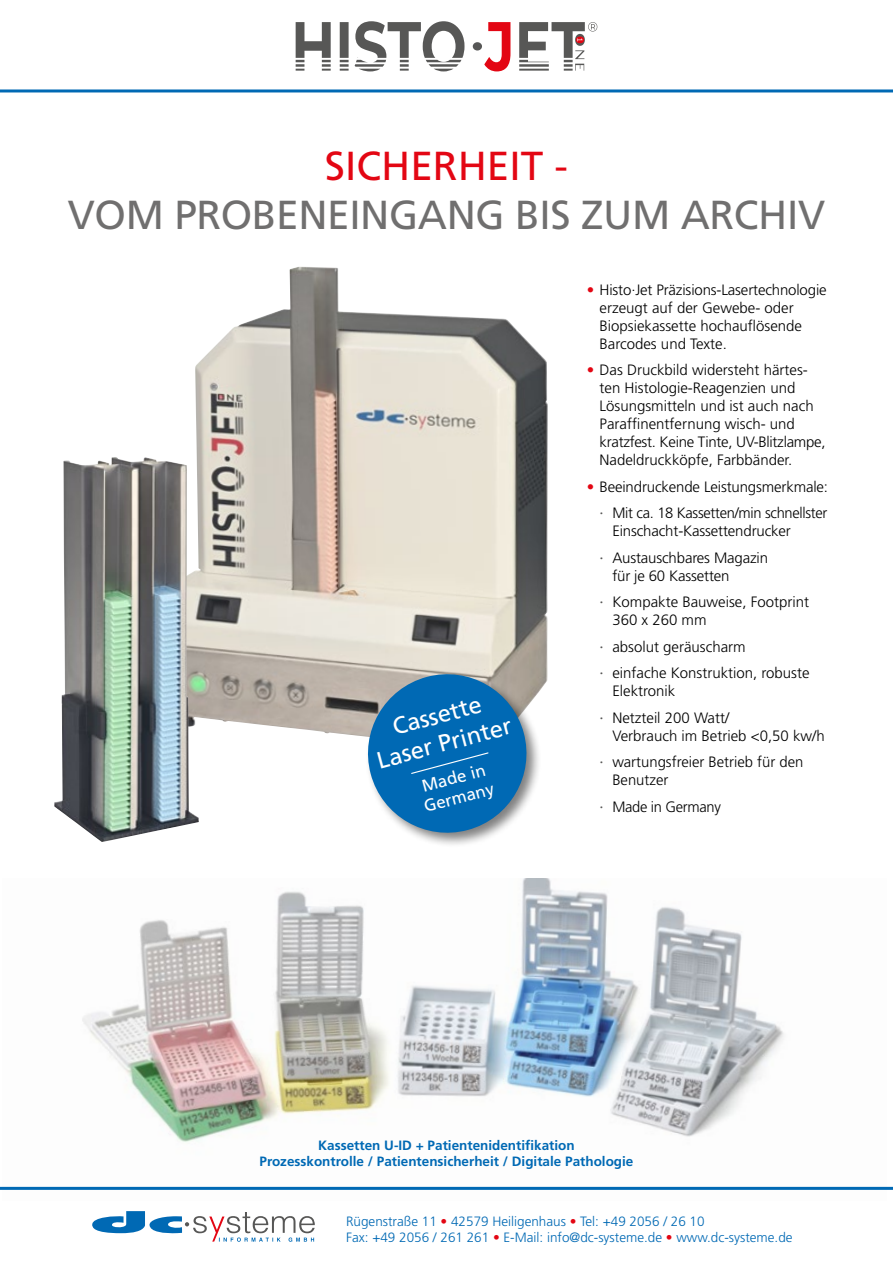
<style>
.page{position:relative;width:893px;height:1263px;background:#fff}
.page>*{position:absolute;margin:0;border:0;box-sizing:border-box;transform-origin:0 0}
.t1{font:40.5px "Frutiger";letter-spacing:-.01em;color:#706f6f}
.t2{font:40.5px "Frutiger";color:#e30613}
.t3{font:23.7px/28.5px "Frutiger";color:#fff;text-align:center}
.t4{font:16.95px/20.4px "Frutiger";color:#fff}
.t5{font:300 15px/18px "Frutiger";color:#000}
.t6{font:300 15px/26.5px "Frutiger";letter-spacing:-.02em;color:#000}
.t7{font:300 13.5px/16.2px "Frutiger";color:#0069b4}
.t8{font:700 13.5px/16.2px "Frutiger";color:#0069b4;text-align:center}
.s1{color:#e30613}
.s2{font-family:"Helvetica Neue";font-weight:400;color:#575756}
</style>
<div class="page">
<img style="left:2px;top:879px;width:884px;height:308px">
<svg style="left:92px;top:1211px;width:223px;height:31px"></svg>
<hr style="left:0;top:89px;width:893px;height:3px;background:#0069b4">
<img style="left:195px;top:267px;width:353px;height:469px">
<hr style="left:0;top:1187px;width:893px;height:3px;background:#0069b4">
<div style="left:365px;top:670px;width:177px;height:178px;background:#000;opacity:.5"></div>
<svg style="left:359px;top:666px;width:176px;height:175px;background:#4b8cba"></svg>
<img style="left:54px;top:457px;width:145px;height:385px">
<svg style="left:296px;top:21px;width:301px;height:50px"></svg>
<h1 class="t2" style="left:325px;top:142px;width:245px">SICHERHEIT -</h1>
<h1 class="t1" style="left:68px;top:191px;width:758px">VOM PROBENEINGANG BIS ZUM ARCHIV</h1>
<h2 class="t3" style="left:366px;top:719px;width:140px;rotate:-15deg">Cassette<br>Laser Printer</h2>
<p class="t4" style="left:416px;top:777px;width:73px;rotate:-15deg">Made in<br>Germany</p>
<p class="t5" style="left:600px;top:280px;width:229px;text-indent:-13px"><span class="s1">•</span> Histo·Jet Präzisions-Lasertechnologie erzeugt auf der Gewebe- oder<br>Biopsiekassette hochauflösende<br>Barcodes und Texte.</p>
<p class="t5" style="left:600px;top:361px;width:227px;text-indent:-13px"><span class="s1">•</span> Das Druckbild widersteht härtes&shy;ten Histologie-Reagenzien und Lösungsmitteln und ist auch nach Paraffinentfernung wisch- und kratzfest. Keine Tinte, UV-Blitzlampe, Nadeldruckköpfe, Farbbänder.</p>
<p class="t5" style="left:587px;top:473px;width:243px;line-height:26.5px;text-align:right"><span class="s1">•</span> Beeindruckende Leistungsmerkmale: <span class="s2">·</span> Mit ca. 18 Kassetten/min schnellster</p>
<p class="t5" style="left:600px;top:518px;width:193px;line-height:26.5px;text-indent:13px">Einschacht-Kassettendrucker <span class="s2">·</span> Austauschbares Magazin</p>
<p class="t5" style="left:600px;top:562px;width:211px;line-height:26.5px;text-indent:13px">für je 60 Kassetten<br><span class="s2">·</span> Kompakte Bauweise, Footprint</p>
<p class="t5" style="left:600px;top:607px;width:212px;line-height:26.5px;text-indent:13px">360 x 260 mm<br><span class="s2">·</span> absolut geräuscharm<br><span class="s2">·</span> einfache Konstruktion, robuste</p>
<p class="t5" style="left:600px;top:678px;width:131px;line-height:26.5px;text-indent:13px">Elektronik<br><span class="s2">·</span> Netzteil 200 Watt/</p>
<p class="t5" style="left:600px;top:722px;width:227px;line-height:26.5px;text-indent:13px">Verbrauch im Betrieb &lt;0,50 kw/h <span class="s2">·</span> wartungsfreier Betrieb für den</p>
<p class="t6" style="left:600px;top:767px;width:123px;text-indent:13px">Benutzer<br><span class="s2">·</span> Made in Germany</p>
<p class="t8" style="left:260px;top:1137px;width:375px">Kassetten U-ID + Patientenidentifikation<br>Prozesskontrolle / Patientensicherheit / Digitale Pathologie</p>
<p class="t7" style="left:346px;top:1213px;width:448px">Rügenstraße 11 <span class="s1">•</span> 42579 Heiligenhaus <span class="s1">•</span> Tel: +49 2056 / 26 10<br>Fax: +49 2056 / 261 261 <span class="s1">•</span> E-Mail: info@dc-systeme.de <span class="s1">•</span> www.dc-systeme.de</p>
</div>
